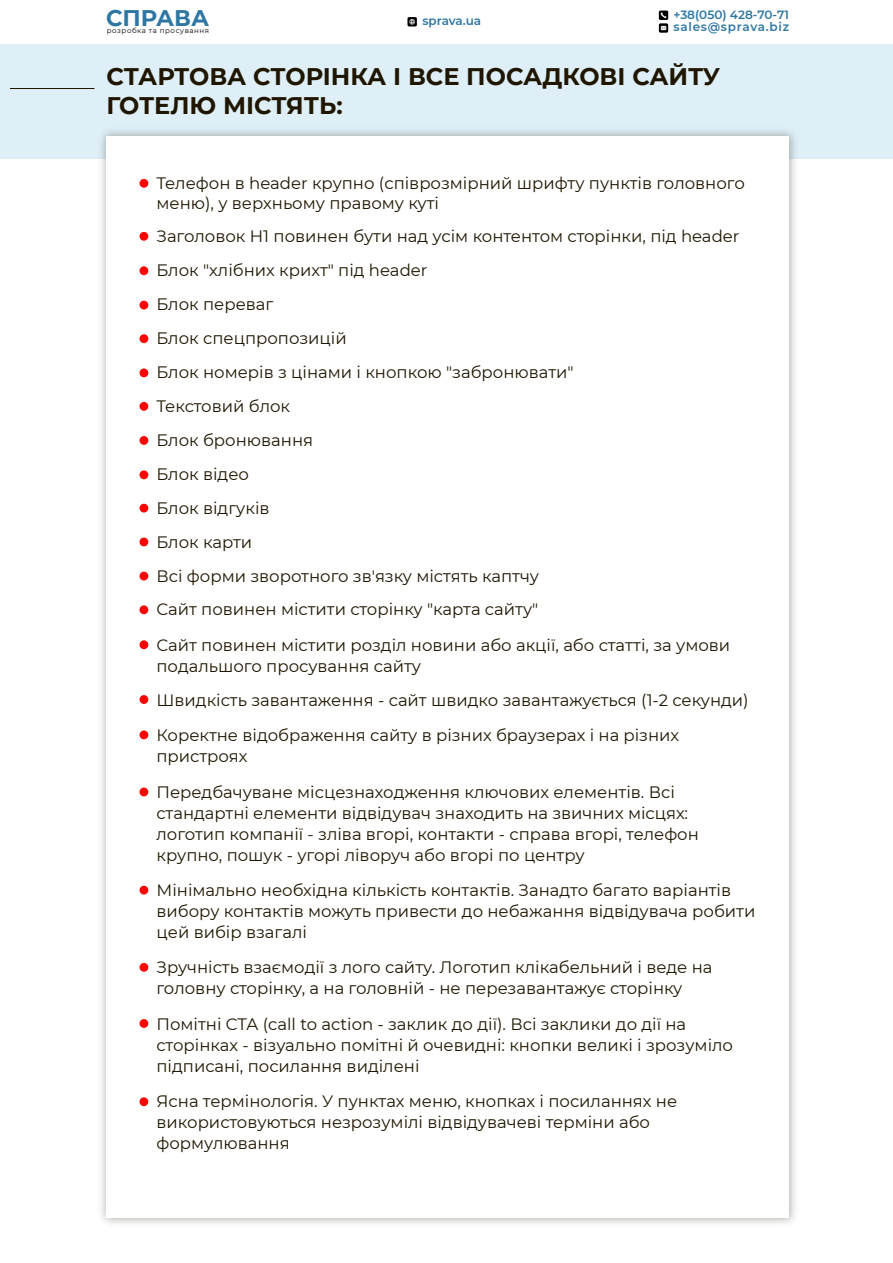
<style>
.page{position:relative;width:893px;height:1263px;background:#fff}
.page>*{position:absolute;margin:0;border:0;box-sizing:border-box;transform-origin:0 0}
.t1{font:700 24px/28.8px "Montserrat";color:#201600}
.t2{font:700 22.65px "Montserrat";color:#2e77a3}
.t3{font:16.5px/33.9px "Montserrat";color:#201600}
.t4{font:600 12px "Montserrat";letter-spacing:.005em;color:#2e77a3}
.t5{font:600 12px "Montserrat";letter-spacing:.06em;color:#2e77a3}
.t6{font:7.05px "Montserrat";letter-spacing:.08em;color:#000}
</style>
<div class="page">
<div style="left:0;top:44px;width:893px;height:115px;background:#deeff7"></div>
<div style="left:106px;top:136px;width:683px;height:1082px;background:#fff"></div>
<hr style="left:10px;top:88px;width:84px;height:1px;background:#201600">
<div style="left:140px;top:179px;width:8px;height:9px;background:#fd0200;border-radius:50%"></div>
<div style="left:140px;top:232px;width:8px;height:9px;background:#fd0200;border-radius:50%"></div>
<div style="left:140px;top:266px;width:8px;height:9px;background:#fd0200;border-radius:50%"></div>
<div style="left:140px;top:301px;width:8px;height:8px;background:#fd0200;border-radius:50%"></div>
<div style="left:140px;top:334px;width:8px;height:9px;background:#fd0200;border-radius:50%"></div>
<div style="left:140px;top:368px;width:8px;height:9px;background:#fd0200;border-radius:50%"></div>
<div style="left:140px;top:402px;width:8px;height:9px;background:#fd0200;border-radius:50%"></div>
<div style="left:140px;top:436px;width:8px;height:9px;background:#fd0200;border-radius:50%"></div>
<div style="left:140px;top:504px;width:8px;height:8px;background:#fd0200;border-radius:50%"></div>
<div style="left:140px;top:470px;width:8px;height:9px;background:#fd0200;border-radius:50%"></div>
<div style="left:140px;top:537px;width:8px;height:9px;background:#fd0200;border-radius:50%"></div>
<div style="left:140px;top:572px;width:8px;height:8px;background:#fd0200;border-radius:50%"></div>
<div style="left:140px;top:605px;width:8px;height:9px;background:#fd0200;border-radius:50%"></div>
<div style="left:140px;top:640px;width:8px;height:9px;background:#fd0200;border-radius:50%"></div>
<div style="left:140px;top:730px;width:8px;height:9px;background:#fd0200;border-radius:50%"></div>
<div style="left:140px;top:787px;width:8px;height:9px;background:#fd0200;border-radius:50%"></div>
<div style="left:140px;top:695px;width:8px;height:9px;background:#fd0200;border-radius:50%"></div>
<div style="left:140px;top:886px;width:8px;height:8px;background:#fd0200;border-radius:50%"></div>
<div style="left:140px;top:963px;width:8px;height:9px;background:#fd0200;border-radius:50%"></div>
<div style="left:140px;top:1019px;width:8px;height:9px;background:#fd0200;border-radius:50%"></div>
<div style="left:140px;top:1097px;width:8px;height:9px;background:#fd0200;border-radius:50%"></div>
<svg style="left:659px;top:11px;width:9px;height:22px"></svg>
<div style="left:407px;top:17px;width:10px;height:9px;background:#000;border-radius:2px"></div>
<svg style="left:409px;top:19px;width:6px;height:6px"></svg>
<h2 class="t2" style="left:106px;top:2px;width:105px">СПРАВА</h2>
<p class="t6" style="left:107px;top:26px;width:104px">розробка та просування</p>
<p class="t5" style="left:673px;top:19px;width:117px">sales@sprava.biz</p>
<p class="t4" style="left:673px;top:7px;width:117px">+38(050) 428-70-71</p>
<p class="t4" style="left:422px;top:12px;width:60px">sprava.ua</p>
<h1 class="t1" style="left:106px;top:61px;width:615px">СТАРТОВА СТОРІНКА І ВСЕ ПОСАДКОВІ САЙТУ<br>ГОТЕЛЮ МІСТЯТЬ:</h1>
<p class="t3" style="left:157px;top:173px;width:590px;line-height:19.5px">Телефон в header крупно (співрозмірний шрифту пунктів головного меню), у верхньому правому куті</p>
<p class="t3" style="left:157px;top:219px;width:584px">Заголовок H1 повинен бути над усім контентом сторінки, під header<br>Блок "хлібних крихт" під header<br>Блок переваг<br>Блок спецпропозицій<br>Блок номерів з цінами і кнопкою "забронювати"<br>Текстовий блок<br>Блок бронювання<br>Блок відео<br>Блок відгуків<br>Блок карти<br>Всі форми зворотного зв'язку містять каптчу<br>Сайт повинен містити сторінку "карта сайту"</p>
<p class="t3" style="left:157px;top:634px;width:575px;line-height:21px">Сайт повинен містити розділ новини або акції, або статті, за умови подальшого просування сайту</p>
<p class="t3" style="left:157px;top:682px;width:594px;line-height:35.4px">Швидкість завантаження - сайт швидко завантажується (1-2 секунди)<br>Коректне відображення сайту в різних браузерах і на різних</p>
<p class="t3" style="left:157px;top:738px;width:520px;line-height:35.4px">пристроях<br>Передбачуване місцезнаходження ключових елементів. Всі</p>
<p class="t3" style="left:157px;top:802px;width:544px;line-height:21px">стандартні елементи відвідувач знаходить на звичних місцях: логотип компанії - зліва вгорі, контакти - справа вгорі, телефон крупно, пошук - угорі ліворуч або вгорі по центру</p>
<p class="t3" style="left:157px;top:879px;width:600px;line-height:21px">Мінімально необхідна кількість контактів. Занадто багато варіантів вибору контактів можуть привести до небажання відвідувача робити цей вибір взагалі</p>
<p class="t3" style="left:157px;top:956px;width:557px;line-height:21px">Зручність взаємодії з лого сайту. Логотип клікабельний і веде на головну сторінку, а на головній - не перезавантажує сторінку</p>
<p class="t3" style="left:157px;top:1013px;width:578px;line-height:21px">Помітні CTA (call to action - заклик до дії). Всі заклики до дії на сторінках - візуально помітні й очевидні: кнопки великі і зрозуміло підписані, посилання виділені</p>
<p class="t3" style="left:157px;top:1090px;width:522px;line-height:21px">Ясна термінологія. У пунктах меню, кнопках і посиланнях не використовуються незрозумілі відвідувачеві терміни або формулювання</p>
</div>
